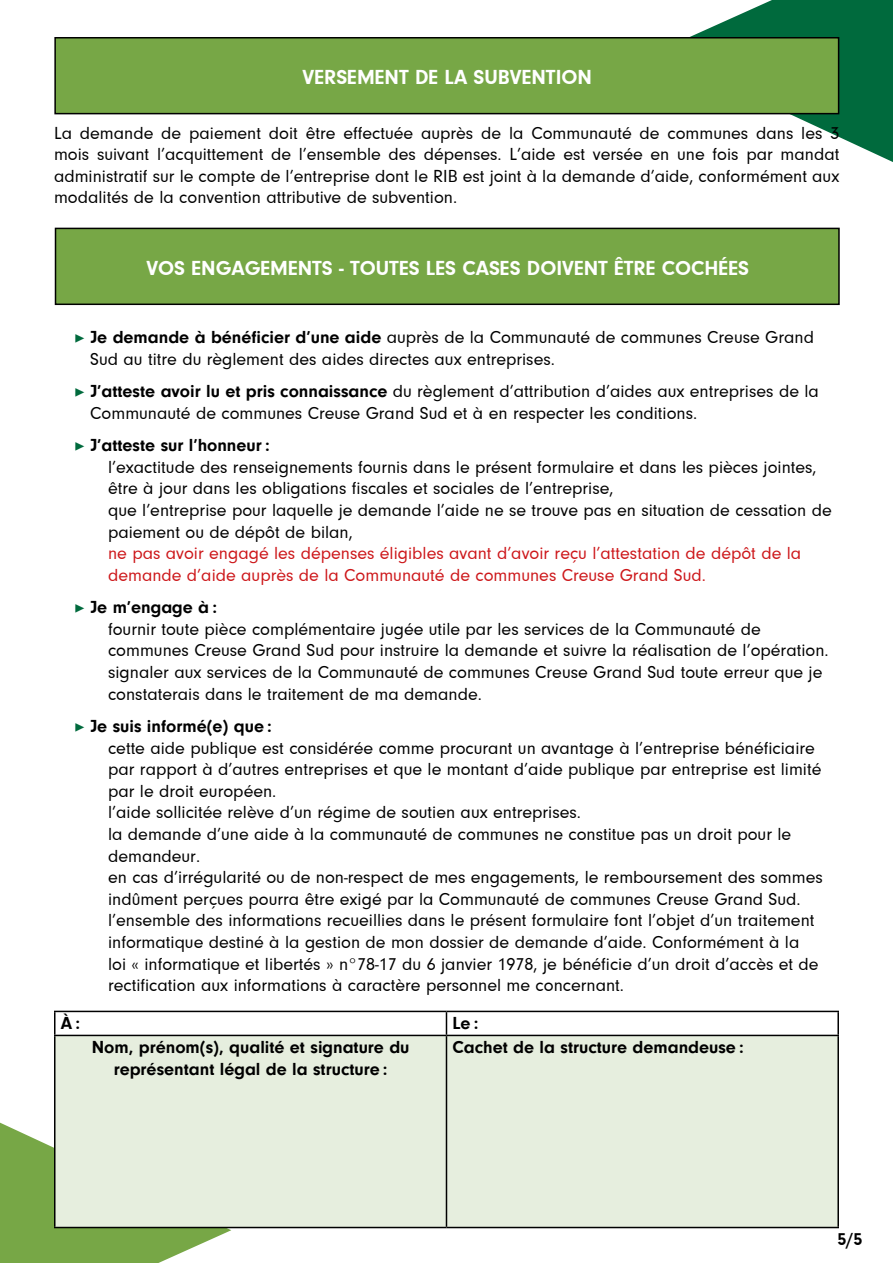
<style>
.page{position:relative;width:893px;height:1263px;background:#fff}
.page>*{position:absolute;margin:0;border:0;box-sizing:border-box;transform-origin:0 0}
.t1{font:700 21px "Neuzeit Gro";color:#fff}
.t2{font:18px/21.6px "Neuzeit Gro";color:#000}
.t3{font:18px/21.6px "Neuzeit Gro";color:#cd171a}
.t4{font:700 18px/21.6px "Neuzeit Gro";color:#000;text-align:center}
.s1{font-family:"Minion Pro";font-weight:700;color:#006a3d}
.s2{font-weight:700}
</style>
<div class="page">
<svg style="left:0;top:1123px;width:231px;height:140px;background:#88b15d"></svg>
<svg style="left:656px;top:0;width:237px;height:162px"></svg>
<div style="left:55px;top:38px;width:784px;height:76px;background:#77a746"></div>
<div style="left:54px;top:37px;width:785px;height:77px;border:2px solid #000"></div>
<div style="left:56px;top:228px;width:783px;height:76px;background:#77a746"></div>
<div style="left:55px;top:228px;width:785px;height:77px;border:2px solid #000"></div>
<div style="left:56px;top:1036px;width:781px;height:191px;background:#e6eede"></div>
<hr style="left:54px;top:1011px;width:392px;height:1px;background:#000">
<hr style="left:54px;top:1012px;width:2px;height:23px;background:#000">
<hr style="left:446px;top:1011px;width:393px;height:1px;background:#000">
<svg style="left:446px;top:1012px;width:1px;height:23px"></svg>
<hr style="left:837px;top:1012px;width:2px;height:23px;background:#000">
<hr style="left:54px;top:1035px;width:392px;height:1px;background:#000">
<hr style="left:54px;top:1036px;width:2px;height:191px;background:#000">
<hr style="left:446px;top:1035px;width:393px;height:1px;background:#000">
<hr style="left:446px;top:1036px;width:1px;height:191px;background:#000">
<hr style="left:837px;top:1036px;width:2px;height:191px;background:#000">
<hr style="left:54px;top:1227px;width:392px;height:1px;background:#000">
<hr style="left:446px;top:1227px;width:393px;height:1px;background:#000">
<p class="t1" style="left:303px;top:65px;width:291px">versement de la subvention</p>
<p class="t2" style="left:54px;top:122px;width:787px;text-align:justify">La demande de paiement doit être effectuée auprès de la Communauté de communes dans les 3 mois suivant l’acquittement de l’ensemble des dépenses. L’aide est versée en une fois par mandat administratif sur le compte de l’entreprise dont le RIB est joint à la demande d’aide, conformément aux modalités de la convention attributive de subvention.</p>
<p class="t1" style="left:146px;top:256px;width:59px">Vos ENGAGEMENTS</p>
<p class="t1" style="left:339px;top:256px;width:411px">- toutes les cases doivent être coch ées</p>
<p class="t2" style="left:90px;top:327px;width:725px;text-indent:-16px"><span class="s1">▶</span> <span class="s2">Je demande à bénéficier d’une aide</span> auprès de la Communauté de communes Creuse Grand<br>Sud au titre du règlement des aides directes aux entreprises.</p>
<p class="t2" style="left:90px;top:381px;width:730px;text-indent:-16px"><span class="s1">▶</span> <span class="s2">J’atteste avoir lu et pris connaissance</span> du règlement d’attribution d’aides aux entreprises de la<br>Communauté de communes Creuse Grand Sud et à en respecter les conditions.</p>
<p class="t2" style="left:108px;top:435px;width:725px;text-indent:-34px"><span class="s1">▶</span> <span class="s2">J’atteste sur l’honneur :<br></span>l’exactitude des renseignements fournis dans le présent formulaire et dans les pièces jointes, être à jour dans les obligations fiscales et sociales de l’entreprise,<br>que l’entreprise pour laquelle je demande l’aide ne se trouve pas en situation de cessation de paiement ou de dépôt de bilan,</p>
<p class="t3" style="left:108px;top:543px;width:695px">ne pas avoir engagé les dépenses éligibles avant d’avoir reçu l’attestation de dépôt de la demande d’aide auprès de la Communauté de communes Creuse Grand Sud.</p>
<p class="t2" style="left:108px;top:597px;width:722px;text-indent:-34px"><span class="s1">▶</span> <span class="s2">Je m’engage à :<br></span>fournir toute pièce complémentaire jugée utile par les services de la Communauté de communes Creuse Grand Sud pour instruire la demande et suivre la réalisation de l’opération. signaler aux services de la Communauté de communes Creuse Grand Sud toute erreur que je constaterais dans le traitement de ma demande.</p>
<p class="t2" style="left:108px;top:715px;width:716px;text-indent:-34px"><span class="s1">▶</span> <span class="s2">Je suis informé(e) que :<br></span>cette aide publique est considérée comme procurant un avantage à l’entreprise bénéficiaire par rapport à d’autres entreprises et que le montant d’aide publique par entreprise est limité par le droit européen.<br>l’aide sollicitée relève d’un régime de soutien aux entreprises.<br>la demande d’une aide à la communauté de communes ne constitue pas un droit pour le demandeur.<br>en cas d’irrégularité ou de non-respect de mes engagements, le remboursement des sommes indûment perçues pourra être exigé par la Communauté de communes Creuse Grand Sud. l’ensemble des informations recueillies dans le présent formulaire font l’objet d’un traitement informatique destiné à la gestion de mon dossier de demande d’aide. Conformément à la<br>loi « informatique et libertés » n°78-17 du 6 janvier 1978, je bénéficie d’un droit d’accès et de rectification aux informations à caractère personnel me concernant.</p>
<p class="t4" style="left:61px;top:1013px;width:21px">à :</p>
<p class="t4" style="left:452px;top:1013px;width:28px">Le :</p>
<p class="t4" style="left:92px;top:1037px;width:319px">Nom, prénom(s), qualité et signature du représentant légal de la structure :</p>
<p class="t4" style="left:452px;top:1037px;width:293px">Cachet de la structure demandeuse :</p>
<p class="t4" style="left:837px;top:1228px;width:27px">5/5</p>
</div>
